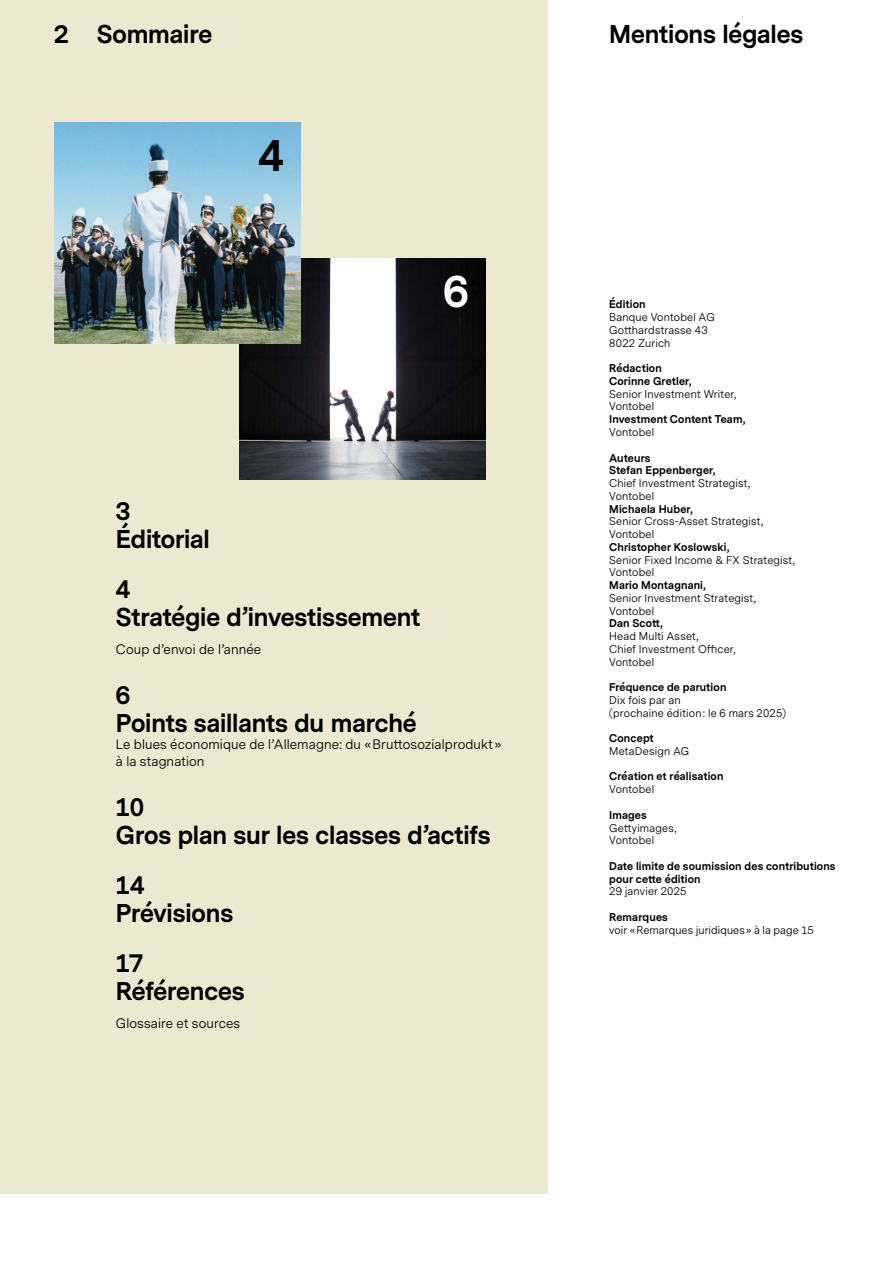
<style>
.page{position:relative;width:893px;height:1263px;background:#fff}
.page>*{position:absolute;margin:0;border:0;box-sizing:border-box;transform-origin:0 0}
.t1{font:700 42px "Vontobel Sans";color:#000}
.t2{font:700 42px "Vontobel Sans";color:#fff}
.t3{font:700 24px/28.3px "Vontobel Sans";letter-spacing:-.005em;color:#000}
.t4{font:12.75px/17px "Vontobel Sans";letter-spacing:.01em;color:#000}
.t5{font:10.5px/12.8px "Vontobel Sans";letter-spacing:.02em;color:#000}
.t6{font:700 10.5px/12.8px "Vontobel Sans";letter-spacing:.02em;color:#000}
</style>
<div class="page">
<div style="left:0;top:0;width:547px;height:1194px;background:#ede9d0"></div>
<img style="left:239px;top:258px;width:247px;height:221px">
<img style="left:54px;top:122px;width:247px;height:221px">
<h2 class="t3" style="left:54px;top:20px;width:159px">2 Sommaire</h2>
<h2 class="t3" style="left:609px;top:20px;width:196px">Mentions légales</h2>
<h1 class="t1" style="left:259px;top:126px;width:27px">4</h1>
<h1 class="t2" style="left:444px;top:262px;width:27px">6</h1>
<h2 class="t3" style="left:116px;top:497px;width:96px">3<br>Éditorial</h2>
<h2 class="t3" style="left:116px;top:575px;width:306px">4<br>Stratégie d’investissement</h2>
<p class="t4" style="left:116px;top:641px;width:147px">Coup d’envoi de l’année</p>
<h2 class="t3" style="left:116px;top:681px;width:302px">6<br>Points saillants du marché</h2>
<p class="t4" style="left:116px;top:736px;width:387px">Le blues économique de l’Allemagne: du «Bruttosozialprodukt» à la stagnation</p>
<h2 class="t3" style="left:116px;top:793px;width:376px">10<br>Gros plan sur les classes d’actifs</h2>
<h2 class="t3" style="left:116px;top:871px;width:119px">14<br>Prévisions</h2>
<h2 class="t3" style="left:116px;top:949px;width:130px">17<br>Références</h2>
<p class="t4" style="left:116px;top:1015px;width:126px">Glossaire et sources</p>
<p class="t6" style="left:609px;top:298px;width:38px">Édition</p>
<p class="t5" style="left:609px;top:311px;width:107px">Banque Vontobel AG<br>Gotthardstrasse 43<br>8022 Zurich</p>
<p class="t6" style="left:609px;top:362px;width:84px">Rédaction<br>Corinne Gretler,</p>
<p class="t5" style="left:609px;top:388px;width:129px">Senior Investment Writer,<br>Vontobel</p>
<p class="t6" style="left:609px;top:413px;width:138px">Investment Content Team,</p>
<p class="t5" style="left:609px;top:426px;width:47px">Vontobel</p>
<p class="t6" style="left:609px;top:452px;width:108px">Auteurs<br>Stefan Eppenberger,</p>
<p class="t5" style="left:609px;top:477px;width:143px">Chief Investment Strategist,<br>Vontobel</p>
<p class="t6" style="left:609px;top:503px;width:85px">Michaela Huber,</p>
<p class="t5" style="left:609px;top:515px;width:156px">Senior Cross-Asset Strategist,<br>Vontobel</p>
<p class="t6" style="left:609px;top:541px;width:122px">Christopher Koslowski,</p>
<p class="t5" style="left:609px;top:554px;width:187px">Senior Fixed Income &amp; FX Strategist,<br>Vontobel</p>
<p class="t6" style="left:609px;top:579px;width:98px">Mario Montagnani,</p>
<p class="t5" style="left:609px;top:592px;width:148px">Senior Investment Strategist,<br>Vontobel</p>
<p class="t6" style="left:609px;top:617px;width:55px">Dan Scott,</p>
<p class="t5" style="left:609px;top:630px;width:128px">Head Multi Asset,<br>Chief Investment Officer,<br>Vontobel</p>
<p class="t6" style="left:609px;top:681px;width:119px">Fréquence de parution</p>
<p class="t5" style="left:609px;top:694px;width:178px">Dix fois par an<br>(prochaine édition: le 6 mars 2025)</p>
<p class="t6" style="left:609px;top:732px;width:46px">Concept</p>
<p class="t5" style="left:609px;top:745px;width:82px">MetaDesign AG</p>
<p class="t6" style="left:609px;top:770px;width:116px">Création et réalisation</p>
<p class="t5" style="left:609px;top:783px;width:47px">Vontobel</p>
<p class="t6" style="left:609px;top:809px;width:39px">Images</p>
<p class="t5" style="left:609px;top:822px;width:69px">Gettyimages,<br>Vontobel</p>
<p class="t6" style="left:609px;top:860px;width:228px">Date limite de soumission des contributions pour cette édition</p>
<p class="t5" style="left:609px;top:885px;width:79px">29 janvier 2025</p>
<p class="t6" style="left:609px;top:911px;width:60px">Remarques</p>
<p class="t5" style="left:609px;top:924px;width:206px">voir «Remarques juridiques» à la page 15</p>
</div>
